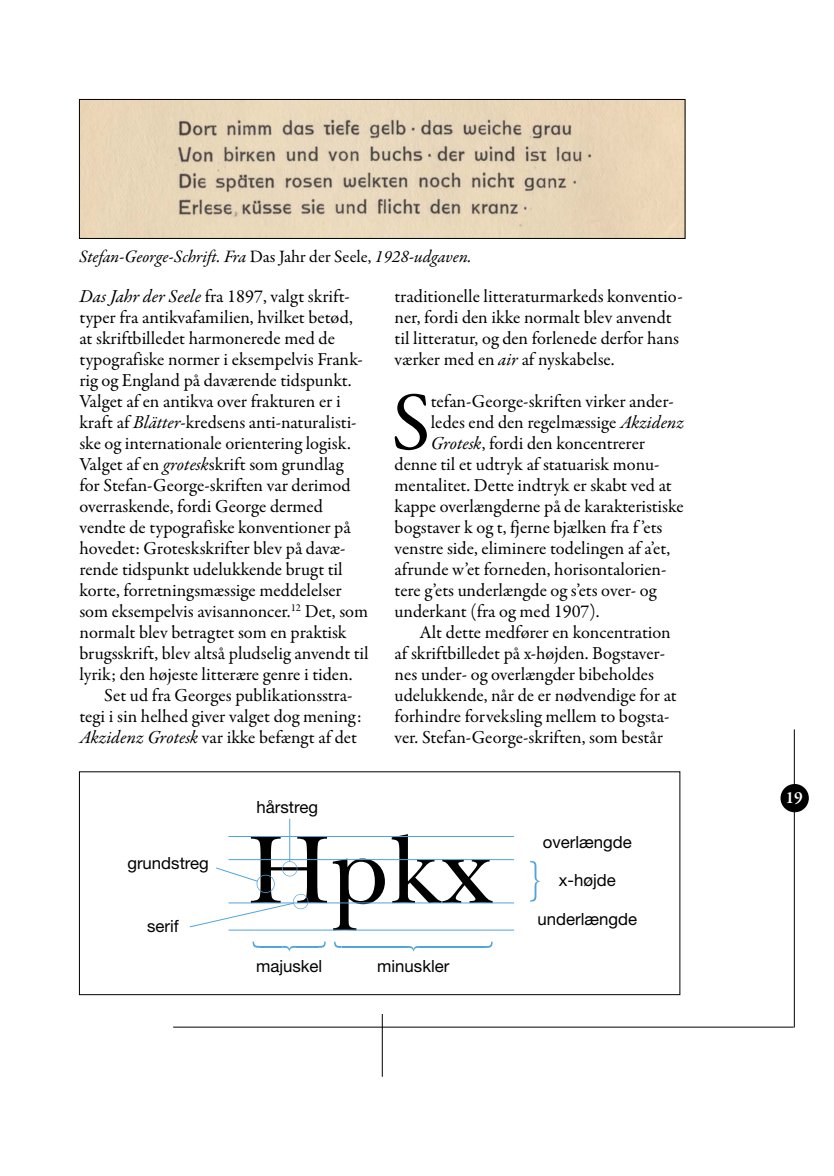
<style>
.page{position:relative;width:834px;height:1176px;background:#fff}
.page>*{position:absolute;margin:0;border:0;box-sizing:border-box;transform-origin:0 0}
.t1{font:100.8px "New Baskerville Std";color:#000}
.t2{font:83.12px "Garamond Premr Pro";color:#000}
.t3{font:18.38px/21px "Garamond Premr Pro";color:#000}
.t4{font:italic 17.5px "Garamond Premr Pro";letter-spacing:-.005em;color:#000}
.t5{font:600 17.5px "Garamond Premr Pro";color:#fff}
.t6{font:16.8px "Helvetica Neue LT Std";color:#000}
.s1{font-style:normal}
.s2{font-style:italic}
</style>
<div class="page">
<hr style="left:173px;top:1027px;width:620px;height:1px;background:#000">
<hr style="left:793px;top:729px;width:1px;height:298px;background:#000">
<hr style="left:382px;top:313px;width:1px;height:763px;background:#000">
<div style="left:780px;top:784px;width:28px;height:28px;background:#000;border-radius:50%"></div>
<div style="left:370px;top:99px;width:24px;height:914px;background:#fff"></div>
<img style="left:81px;top:101px;width:602px;height:136px">
<div style="left:79px;top:99px;width:606px;height:140px;border:1px solid #000"></div>
<hr style="left:228px;top:836px;width:286px;height:1px;background:#53a3db">
<hr style="left:228px;top:859px;width:286px;height:1px;background:#53a3db">
<hr style="left:228px;top:902px;width:286px;height:1px;background:#53a3db">
<hr style="left:228px;top:930px;width:286px;height:1px;background:#53a3db">
<svg style="left:530px;top:861px;width:10px;height:40px"></svg>
<hr style="left:289px;top:819px;width:1px;height:42px;background:#53a4db">
<svg style="left:189px;top:861px;width:120px;height:66px"></svg>
<hr style="left:260px;top:946px;width:22px;height:2px;background:#53a4db">
<svg style="left:282px;top:946px;width:14px;height:6px"></svg>
<svg style="left:252px;top:941px;width:8px;height:7px"></svg>
<svg style="left:318px;top:941px;width:7px;height:7px"></svg>
<hr style="left:296px;top:946px;width:22px;height:2px;background:#53a4db">
<hr style="left:341px;top:946px;width:65px;height:2px;background:#53a4db">
<svg style="left:406px;top:946px;width:14px;height:6px"></svg>
<svg style="left:334px;top:941px;width:7px;height:7px"></svg>
<svg style="left:484px;top:941px;width:8px;height:7px"></svg>
<hr style="left:420px;top:946px;width:64px;height:2px;background:#53a4db">
<div style="left:79px;top:771px;width:601px;height:224px;border:1px solid #000"></div>
<p class="t4" style="left:79px;top:245px;width:394px">Stefan-George-Schrift. Fra <span class="s1">Das Jahr der Seele,</span> 1928-udgaven.</p>
<p class="t3" style="left:79px;top:286px;width:272px"><span class="s2">Das Jahr der Seele</span> fra 1897, valgt skrift-</p>
<p class="t3" style="left:79px;top:307px;width:275px">typer fra antikvafamilien, hvilket betød,</p>
<p class="t3" style="left:79px;top:328px;width:257px">at skriftbilledet harmonerede med de</p>
<p class="t3" style="left:79px;top:349px;width:285px">typografiske normer i eksempelvis Frank-</p>
<p class="t3" style="left:79px;top:370px;width:273px">rig og England på daværende tidspunkt.</p>
<p class="t3" style="left:79px;top:391px;width:263px">Valget af en antikva over frakturen er i</p>
<p class="t3" style="left:79px;top:412px;width:279px">kraft af <span class="s2">Blätter</span>-kredsens anti-naturalisti-</p>
<p class="t3" style="left:79px;top:433px;width:273px">ske og internationale orientering logisk.</p>
<p class="t3" style="left:79px;top:454px;width:265px">Valget af en <span class="s2">grotesk</span>skrift som grundlag</p>
<p class="t3" style="left:79px;top:475px;width:273px">for Stefan-George-skriften var derimod</p>
<p class="t3" style="left:79px;top:496px;width:245px">overraskende, fordi George dermed</p>
<p class="t3" style="left:79px;top:517px;width:273px">vendte de typografiske konventioner på</p>
<p class="t3" style="left:79px;top:538px;width:267px">hovedet: Groteskskrifter blev på davæ-</p>
<p class="t3" style="left:79px;top:559px;width:265px">rende tidspunkt udelukkende brugt til</p>
<p class="t3" style="left:79px;top:580px;width:264px">korte, forretningsmæssige meddelelser</p>
<p class="t3" style="left:79px;top:601px;width:290px">som eksempelvis avisannoncer.<sup>12</sup> Det, som</p>
<p class="t3" style="left:79px;top:622px;width:269px">normalt blev betragtet som en praktisk</p>
<p class="t3" style="left:79px;top:643px;width:291px">brugsskrift, blev altså pludselig anvendt til</p>
<p class="t3" style="left:79px;top:664px;width:274px">lyrik; den højeste litterære genre i tiden.</p>
<p class="t3" style="left:104px;top:685px;width:250px">Set ud fra Georges publikationsstra-</p>
<p class="t3" style="left:79px;top:706px;width:283px">tegi i sin helhed giver valget dog mening:</p>
<p class="t3" style="left:79px;top:727px;width:279px"><span class="s2">Akzidenz Grotesk</span> var ikke befængt af det</p>
<p class="t6" style="left:256px;top:797px;width:63px">hårstreg</p>
<p class="t3" style="left:394px;top:286px;width:289px">traditionelle litteraturmarkeds konventio&shy;ner, fordi den ikke normalt blev anvendt til litteratur, og den forlenede derfor hans værker med en <span class="s2">air</span> af nyskabelse.</p>
<h2 class="t2" style="left:391px;top:372px;width:41px">S</h2>
<p class="t3" style="left:430px;top:391px;width:244px">tefan-George-skriften virker ander-</p>
<p class="t3" style="left:430px;top:412px;width:255px">ledes end den regelmæssige <span class="s2">Akzidenz</span></p>
<p class="t3" style="left:430px;top:433px;width:216px"><span class="s2">Grotesk</span>, fordi den koncentrerer</p>
<p class="t3" style="left:394px;top:454px;width:266px">denne til et udtryk af statuarisk monu-</p>
<p class="t3" style="left:394px;top:475px;width:278px">mentalitet. Dette indtryk er skabt ved at</p>
<p class="t3" style="left:394px;top:496px;width:290px">kappe overlængderne på de karakteristiske</p>
<p class="t3" style="left:394px;top:517px;width:269px">bogstaver k og t, fjerne bjælken fra f ’ets</p>
<p class="t3" style="left:394px;top:538px;width:277px">venstre side, eliminere todelingen af a’et,</p>
<p class="t3" style="left:394px;top:559px;width:273px">afrunde w’et forneden, horisontalorien-</p>
<p class="t3" style="left:394px;top:580px;width:263px">tere g’ets underlængde og s’ets over- og</p>
<p class="t3" style="left:394px;top:601px;width:206px">underkant (fra og med 1907).</p>
<p class="t3" style="left:419px;top:622px;width:253px">Alt dette medfører en koncentration</p>
<p class="t3" style="left:394px;top:643px;width:272px">af skriftbilledet på x-højden. Bogstaver-</p>
<p class="t3" style="left:394px;top:664px;width:261px">nes under- og overlængder bibeholdes</p>
<p class="t3" style="left:394px;top:685px;width:283px">udelukkende, når de er nødvendige for at</p>
<p class="t3" style="left:394px;top:706px;width:276px">forhindre forveksling mellem to bogsta-</p>
<p class="t3" style="left:394px;top:727px;width:270px">ver. Stefan-George-skriften, som består</p>
<p class="t6" style="left:127px;top:853px;width:83px">grundstreg</p>
<p class="t6" style="left:147px;top:916px;width:33px">serif</p>
<h1 class="t1" style="left:247px;top:811px;width:247px">Hpkx</h1>
<p class="t6" style="left:256px;top:956px;width:68px">majuskel</p>
<p class="t6" style="left:377px;top:956px;width:74px">minuskler</p>
<p class="t6" style="left:542px;top:832px;width:90px">overlængde</p>
<p class="t6" style="left:558px;top:869px;width:58px">x-højde</p>
<p class="t6" style="left:537px;top:909px;width:101px">underlængde</p>
<p class="t5" style="left:785px;top:787px;width:19px">19</p>
</div>
